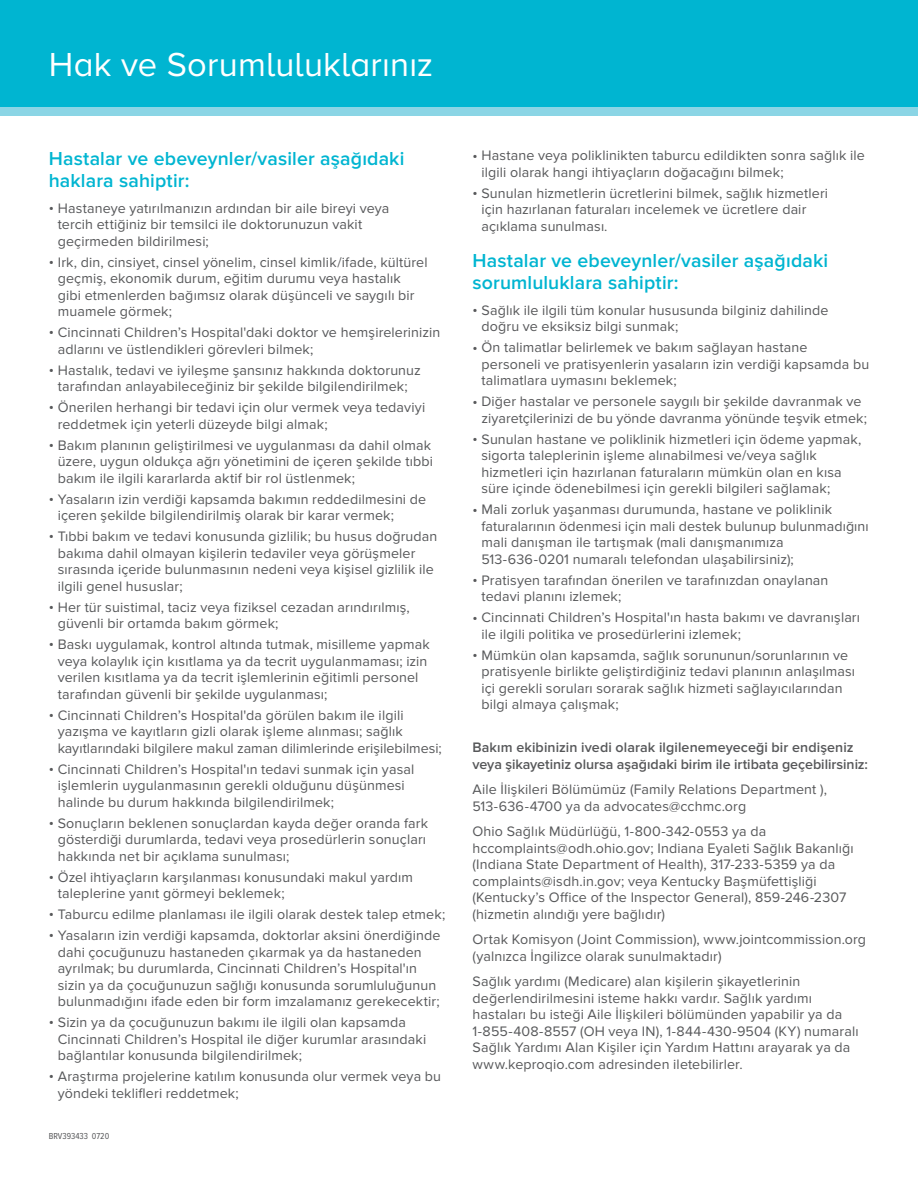
<style>
.page{position:relative;width:918px;height:1188px;background:#fff}
.page>*{position:absolute;margin:0;border:0;box-sizing:border-box;transform-origin:0 0}
.en_Header{font:34.5px "Proxima Nova A";letter-spacing:.005em;color:#fff}
.tr_pg2_heads{font:600 19.5px/22.5px "Proxima Nova";letter-spacing:.005em;color:#00b5d1}
.tr_pg2_body{font:14.25px/16.5px "Proxima Nova";letter-spacing:.01em;color:#57585a}
.tr_pg2_body-2{font:600 14.25px/16.5px "Proxima Nova";color:#57585a}
.en_document_code{font:9px "Proxima Nova A Cond";color:#57585a}
.s1{font-size:14.7px}
</style>
<div class="page">
<div style="left:0;top:0;width:918px;height:107px;background:#00b5d1"></div>
<div style="left:0;top:107px;width:918px;height:9px;background:#8bd5e5"></div>
<p class="en_Header" style="left:49px;top:45px;width:386px">Hak ve Sorumluluklarınız</p>
<p class="tr_pg2_heads" style="left:49px;top:148px;width:357px">Hastalar ve ebeveynler/vasiler aşağıdaki haklara sahiptir:</p>
<p class="tr_pg2_body" style="left:58px;top:200px;width:333px;text-indent:-9px"><span class="s1">•</span> Hastaneye yatırılmanızın ardından bir aile bireyi veya tercih ettiğiniz bir temsilci ile doktorunuzun vakit geçirmeden bildirilmesi;</p>
<p class="tr_pg2_body" style="left:58px;top:254px;width:371px;text-indent:-9px"><span class="s1">•</span> Irk, din, cinsiyet, cinsel yönelim, cinsel kimlik/ifade, kültürel geçmiş, ekonomik durum, eğitim durumu veya hastalık gibi etmenlerden bağımsız olarak düşünceli ve saygılı bir muamele görmek;</p>
<p class="tr_pg2_body" style="left:58px;top:325px;width:384px;text-indent:-9px"><span class="s1">•</span> Cincinnati Children’s Hospital'daki doktor ve hemşirelerinizin adlarını ve üstlendikleri görevleri bilmek;</p>
<p class="tr_pg2_body" style="left:49px;top:362px;width:374px;text-align:center"><span class="s1">•</span> Hastalık, tedavi ve iyileşme şansınız hakkında doktorunuz tarafından anlayabileceğiniz bir şekilde bilgilendirilmek;</p>
<p class="tr_pg2_body" style="left:58px;top:400px;width:369px;text-indent:-9px"><span class="s1">•</span> Önerilen herhangi bir tedavi için olur vermek veya tedaviyi reddetmek için yeterli düzeyde bilgi almak;</p>
<p class="tr_pg2_body" style="left:58px;top:437px;width:377px;text-indent:-9px"><span class="s1">•</span> Bakım planının geliştirilmesi ve uygulanması da dahil olmak üzere, uygun oldukça ağrı yönetimini de içeren şekilde tıbbi bakım ile ilgili kararlarda aktif bir rol üstlenmek;</p>
<p class="tr_pg2_body" style="left:58px;top:491px;width:370px;text-indent:-9px"><span class="s1">•</span> Yasaların izin verdiği kapsamda bakımın reddedilmesini de içeren şekilde bilgilendirilmiş olarak bir karar vermek;</p>
<p class="tr_pg2_body" style="left:58px;top:529px;width:381px;text-indent:-9px"><span class="s1">•</span> Tıbbi bakım ve tedavi konusunda gizlilik; bu husus doğrudan bakıma dahil olmayan kişilerin tedaviler veya görüşmeler sırasında içeride bulunmasının nedeni veya kişisel gizlilik ile ilgili genel hususlar;</p>
<p class="tr_pg2_body" style="left:58px;top:599px;width:353px;text-indent:-9px"><span class="s1">•</span> Her tür suistimal, taciz veya fiziksel cezadan arındırılmış, güvenli bir ortamda bakım görmek;</p>
<p class="tr_pg2_body" style="left:58px;top:637px;width:373px;text-indent:-9px"><span class="s1">•</span> Baskı uygulamak, kontrol altında tutmak, misilleme yapmak veya kolaylık için kısıtlama ya da tecrit uygulanmaması; izin verilen kısıtlama ya da tecrit işlemlerinin eğitimli personel tarafından güvenli bir şekilde uygulanması;</p>
<p class="tr_pg2_body" style="left:58px;top:707px;width:385px;text-indent:-9px"><span class="s1">•</span> Cincinnati Children’s Hospital'da görülen bakım ile ilgili yazışma ve kayıtların gizli olarak işleme alınması; sağlık kayıtlarındaki bilgilere makul zaman dilimlerinde erişilebilmesi;</p>
<p class="tr_pg2_body" style="left:58px;top:761px;width:358px;text-indent:-9px"><span class="s1">•</span> Cincinnati Children’s Hospital'ın tedavi sunmak için yasal işlemlerin uygulanmasının gerekli olduğunu düşünmesi halinde bu durum hakkında bilgilendirilmek;</p>
<p class="tr_pg2_body" style="left:58px;top:815px;width:372px;text-indent:-9px"><span class="s1">•</span> Sonuçların beklenen sonuçlardan kayda değer oranda fark gösterdiği durumlarda, tedavi veya prosedürlerin sonuçları hakkında net bir açıklama sunulması;</p>
<p class="tr_pg2_body" style="left:58px;top:869px;width:357px;text-indent:-9px"><span class="s1">•</span> Özel ihtiyaçların karşılanması konusundaki makul yardım taleplerine yanıt görmeyi beklemek;</p>
<p class="tr_pg2_body" style="left:49px;top:907px;width:398px"><span class="s1">•</span> Taburcu edilme planlaması ile ilgili olarak destek talep etmek;</p>
<p class="tr_pg2_body" style="left:58px;top:928px;width:384px;text-indent:-9px"><span class="s1">•</span> Yasaların izin verdiği kapsamda, doktorlar aksini önerdiğinde dahi çocuğunuzu hastaneden çıkarmak ya da hastaneden ayrılmak; bu durumlarda, Cincinnati Children’s Hospital'ın sizin ya da çocuğunuzun sağlığı konusunda sorumluluğunun bulunmadığını ifade eden bir form imzalamanız gerekecektir;</p>
<p class="tr_pg2_body" style="left:58px;top:1015px;width:370px;text-indent:-9px"><span class="s1">•</span> Sizin ya da çocuğunuzun bakımı ile ilgili olan kapsamda<br>Cincinnati Children’s Hospital ile diğer kurumlar arasındaki bağlantılar konusunda bilgilendirilmek;</p>
<p class="tr_pg2_body" style="left:58px;top:1069px;width:385px;text-indent:-9px"><span class="s1">•</span> Araştırma projelerine katılım konusunda olur vermek veya bu yöndeki teklifleri reddetmek;</p>
<p class="en_document_code" style="left:49px;top:1131px;width:62px">BRV393433 0720</p>
<p class="tr_pg2_body" style="left:482px;top:148px;width:385px;text-indent:-9px"><span class="s1">•</span> Hastane veya poliklinikten taburcu edildikten sonra sağlık ile ilgili olarak hangi ihtiyaçların doğacağını bilmek;</p>
<p class="tr_pg2_body" style="left:482px;top:185px;width:348px;text-indent:-9px"><span class="s1">•</span> Sunulan hizmetlerin ücretlerini bilmek, sağlık hizmetleri için hazırlanan faturaları incelemek ve ücretlere dair açıklama sunulması.</p>
<p class="tr_pg2_heads" style="left:472px;top:250px;width:357px">Hastalar ve ebeveynler/vasiler aşağıdaki sorumluluklara sahiptir:</p>
<p class="tr_pg2_body" style="left:482px;top:302px;width:349px;text-indent:-9px"><span class="s1">•</span> Sağlık ile ilgili tüm konular hususunda bilginiz dahilinde doğru ve eksiksiz bilgi sunmak;</p>
<p class="tr_pg2_body" style="left:482px;top:340px;width:389px;text-indent:-9px"><span class="s1">•</span> Ön talimatlar belirlemek ve bakım sağlayan hastane personeli ve pratisyenlerin yasaların izin verdiği kapsamda bu talimatlara uymasını beklemek;</p>
<p class="tr_pg2_body" style="left:482px;top:394px;width:387px;text-indent:-9px"><span class="s1">•</span> Diğer hastalar ve personele saygılı bir şekilde davranmak ve ziyaretçilerinizi de bu yönde davranma yönünde teşvik etmek;</p>
<p class="tr_pg2_body" style="left:482px;top:431px;width:381px;text-indent:-9px"><span class="s1">•</span> Sunulan hastane ve poliklinik hizmetleri için ödeme yapmak, sigorta taleplerinin işleme alınabilmesi ve/veya sağlık hizmetleri için hazırlanan faturaların mümkün olan en kısa süre içinde ödenebilmesi için gerekli bilgileri sağlamak;</p>
<p class="tr_pg2_body" style="left:482px;top:502px;width:389px;text-indent:-9px"><span class="s1">•</span> Mali zorluk yaşanması durumunda, hastane ve poliklinik faturalarının ödenmesi için mali destek bulunup bulunmadığını mali danışman ile tartışmak (mali danışmanımıza 513-636-0201 numaralı telefondan ulaşabilirsiniz);</p>
<p class="tr_pg2_body" style="left:482px;top:572px;width:348px;text-indent:-9px"><span class="s1">•</span> Pratisyen tarafından önerilen ve tarafınızdan onaylanan tedavi planını izlemek;</p>
<p class="tr_pg2_body" style="left:482px;top:610px;width:380px;text-indent:-9px"><span class="s1">•</span> Cincinnati Children’s Hospital'ın hasta bakımı ve davranışları ile ilgili politika ve prosedürlerini izlemek;</p>
<p class="tr_pg2_body" style="left:482px;top:647px;width:375px;text-indent:-9px"><span class="s1">•</span> Mümkün olan kapsamda, sağlık sorununun/sorunlarının ve pratisyenle birlikte geliştirdiğiniz tedavi planının anlaşılması içi gerekli soruları sorarak sağlık hizmeti sağlayıcılarından bilgi almaya çalışmak;</p>
<p class="tr_pg2_body-2" style="left:472px;top:740px;width:397px">Bakım ekibinizin ivedi olarak ilgilenemeyeceği bir endişeniz veya şikayetiniz olursa aşağıdaki birim ile irtibata geçebilirsiniz:</p>
<p class="tr_pg2_body" style="left:472px;top:782px;width:356px">Aile İlişkileri Bölümümüz (Family Relations Department ),<br>513-636-4700 ya da advocates@cchmc.org</p>
<p class="tr_pg2_body" style="left:472px;top:824px;width:383px">Ohio Sağlık Müdürlüğü, 1-800-342-0553 ya da hccomplaints@odh.ohio.gov; Indiana Eyaleti Sağlık Bakanlığı (Indiana State Department of Health), 317-233-5359 ya da complaints@isdh.in.gov; veya Kentucky Başmüfettişliği (Kentucky’s Office of the Inspector General), 859-246-2307 (hizmetin alındığı yere bağlıdır)</p>
<p class="tr_pg2_body" style="left:472px;top:932px;width:395px">Ortak Komisyon (Joint Commission), www.jointcommission.org (yalnızca İngilizce olarak sunulmaktadır)</p>
<p class="tr_pg2_body" style="left:472px;top:974px;width:388px">Sağlık yardımı (Medicare) alan kişilerin şikayetlerinin değerlendirilmesini isteme hakkı vardır. Sağlık yardımı hastaları bu isteği Aile İlişkileri bölümünden yapabilir ya da 1-855-408-8557 (OH veya IN), 1-844-430-9504 (KY) numaralı Sağlık Yardımı Alan Kişiler için Yardım Hattını arayarak ya da www.keproqio.com adresinden iletebilirler.</p>
</div>
